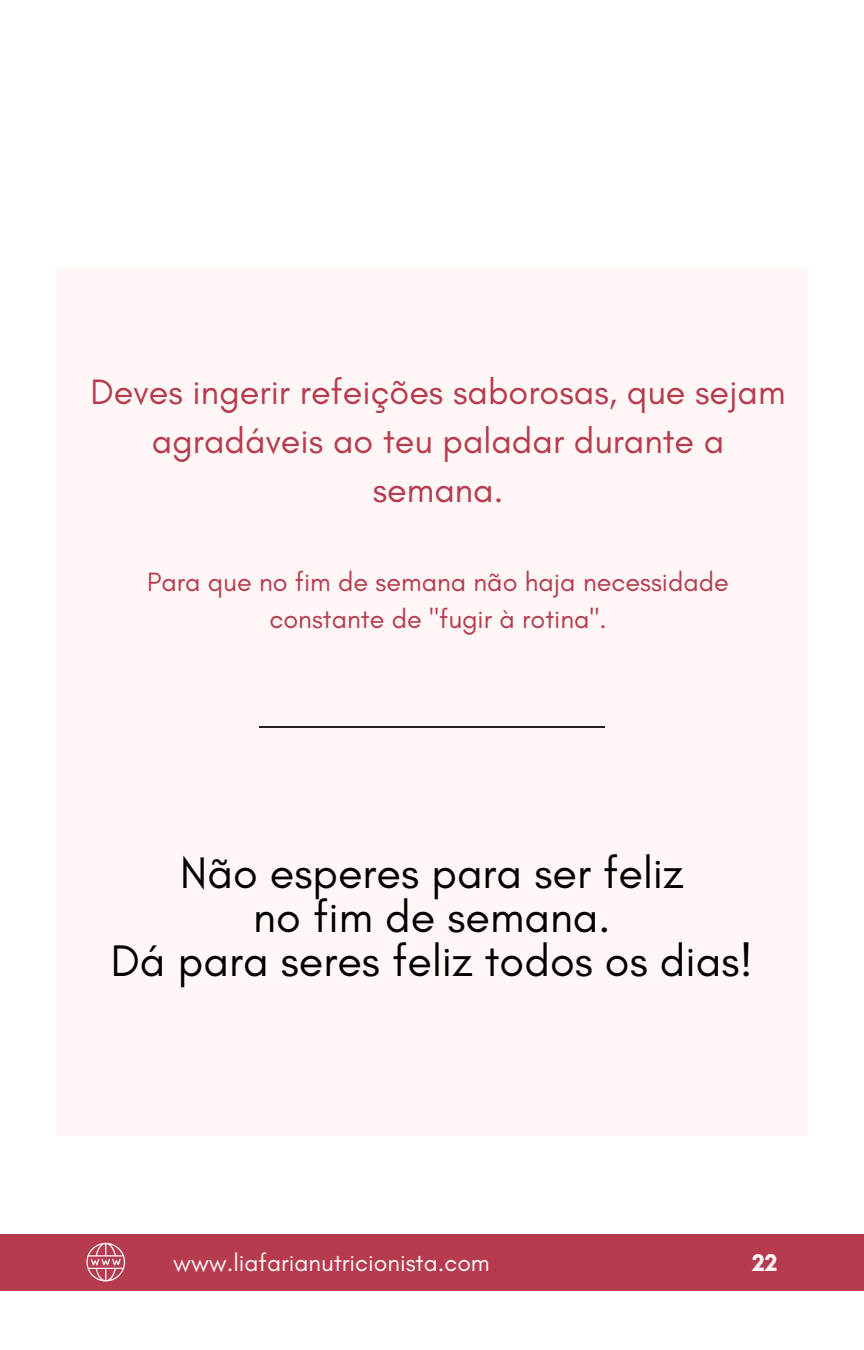
<style>
.page{position:relative;width:864px;height:1350px;background:#fff}
.page>*{position:absolute;margin:0;border:0;box-sizing:border-box;transform-origin:0 0}
.t1{font:45px/43.9px "Glacial Indifference";color:#000;text-align:center}
.t2{font:36px/49.1px "Glacial Indifference";color:#b63b4f;text-align:center}
.t3{font:27px/37.1px "Glacial Indifference";color:#b63b4f;text-align:center}
.t4{font:24.75px "Glacial Indifference";color:#fff6f6}
.t5{font:700 24.75px "Glacial Indifference";color:#fff6f6}
</style>
<div class="page">
<div style="left:55px;top:267px;width:754px;height:869px;background:#fff6f6"></div>
<hr style="left:259px;top:727px;width:346px;height:1px;background:#231f20">
<div style="left:0;top:1234px;width:864px;height:56px;background:#b63b4f"></div>
<svg style="left:86px;top:1243px;width:39px;height:38px"></svg>
<h2 class="t2" style="left:91px;top:367px;width:697px">Deves ingerir refeições saborosas, que sejam agradáveis ao teu paladar durante a semana.</h2>
<p class="t3" style="left:147px;top:563px;width:583px">Para que no fim de semana não haja necessidade constante de "fugir à rotina".</p>
<p class="t1" style="left:111px;top:850px;width:644px">Não esperes para ser feliz<br>no fim de semana.<br>Dá para seres feliz todos os dias!</p>
<h1 class="t4" style="left:173px;top:1247px;width:318px">www.liafarianutricionista.com</h1>
<p class="t5" style="left:752px;top:1247px;width:27px">22</p>
</div>
